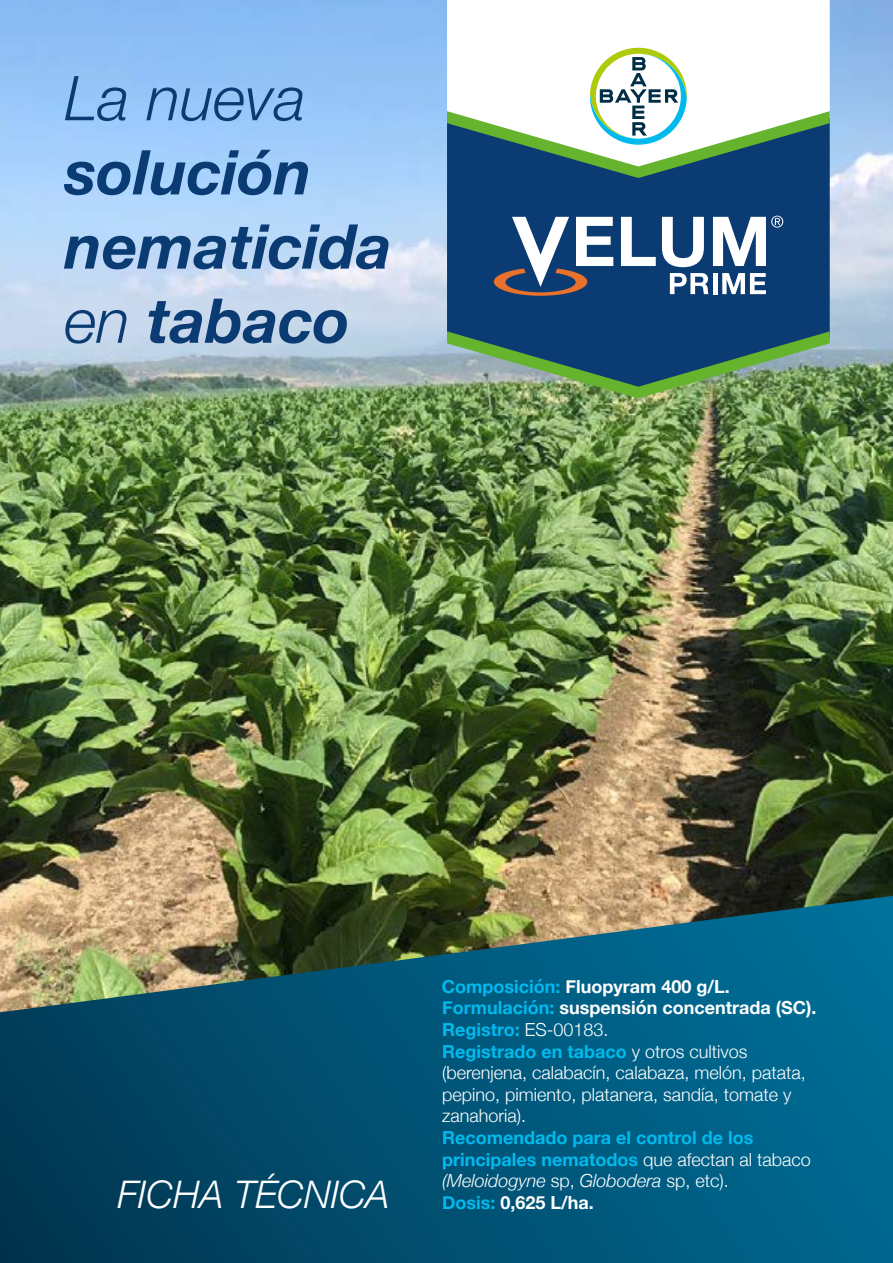
<style>
.page{position:relative;width:893px;height:1263px;background:#fff}
.page>*{position:absolute;margin:0;border:0;box-sizing:border-box;transform-origin:0 0}
.t1{font:italic 700 61.8px/74.1px "Helvetica Neue";color:#0b3b73}
.t2{font:italic 300 61.8px "Helvetica Neue";color:#0b3b73}
.t3{font:italic 300 37.95px "Helvetica Neue";color:#fff}
.t4{font:300 18px/21.6px "Helvetica Neue";color:#fff}
.t5{font:700 18px/21.6px "Helvetica Neue";color:#00baee}
.s1{font-weight:300}
.s2{font-weight:700;color:#00baee}
.s3{font-weight:700}
.s4{font-weight:300;color:#fff}
.s5{font-weight:300;font-style:italic;color:#fff}
.s6{color:#fff}
</style>
<div class="page">
<img style="left:0;top:0;width:893px;height:896px">
<svg style="left:0;top:896px;width:893px;height:367px;background:#155b72"></svg>
<div style="left:447px;top:178px;width:383px;height:153px;background:#0b3b73"></div>
<svg style="left:447px;top:331px;width:383px;height:67px;background:#4d796c"></svg>
<svg style="left:447px;top:0;width:383px;height:48px"></svg>
<svg style="left:447px;top:48px;width:383px;height:130px"></svg>
<svg style="left:670px;top:273px;width:39px;height:21px"></svg>
<hr style="left:713px;top:273px;width:4px;height:21px;background:#fff">
<svg style="left:722px;top:273px;width:44px;height:21px"></svg>
<svg style="left:494px;top:217px;width:119px;height:79px"></svg>
<svg style="left:621px;top:217px;width:35px;height:49px"></svg>
<svg style="left:662px;top:217px;width:42px;height:50px"></svg>
<svg style="left:713px;top:216px;width:70px;height:50px"></svg>
<h1 class="t2" style="left:65px;top:49px;width:243px">La nueva</h1>
<h1 class="t1" style="left:65px;top:137px;width:329px">solución nematicida <span class="s1">en</span> tabaco</h1>
<h2 class="t3" style="left:118px;top:1165px;width:274px">FICHA TÉCNICA</h2>
<p class="t4" style="left:442px;top:974px;width:376px"><span class="s2">Composición:</span> <span class="s3">Fluopyram 400 g/L.<br></span><span class="s2">Formulación:</span> <span class="s3">suspensión concentrada (SC).<br></span><span class="s2">Registro:</span> ES-00183.<br><span class="s2">Registrado en tabaco</span> y otros cultivos (berenjena, calabacín, calabaza, melón, patata, pepino, pimiento, platanera, sandía, tomate y zanahoria).</p>
<p class="t5" style="left:442px;top:1127px;width:370px">Recomendado para el control de los principales nematodos <span class="s4">que afectan al tabaco </span><span class="s5">(Meloidogyne</span> <span class="s4">sp,</span> <span class="s5">Globodera</span> <span class="s4">sp, etc).<br></span>Dosis: <span class="s6">0,625 L/ha.</span></p>
</div>
